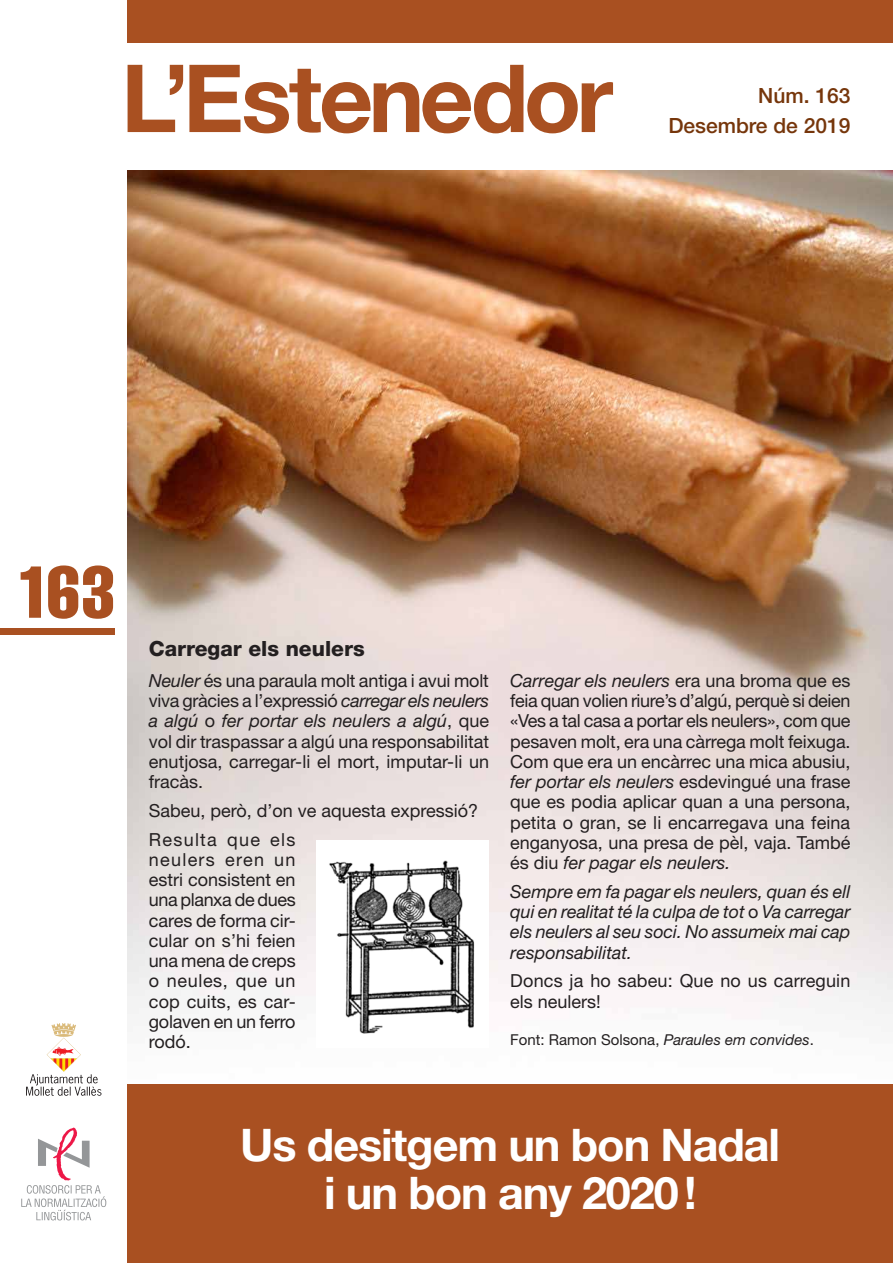
<style>
.page{position:relative;width:893px;height:1263px;background:#fff}
.page>*{position:absolute;margin:0;border:0;box-sizing:border-box;transform-origin:0 0}
.t1{font:extra-condensed 72px "Helvetica";color:#a95021}
.t2{font:700 45px/48px "Helvetica Neue LT Std";letter-spacing:-.025em;color:#fff;text-align:center}
.t3{font:500 21px/30px "Helvetica Neue LT Std";color:#76360b;text-align:right}
.t4{font:800 21px "Helvetica Neue LT Std";color:#231f20}
.t5{font:18px/20.2px "Helvetica Neue LT Std";color:#231f20;text-align:justify}
.t6{font:italic 18px/20.2px "Helvetica Neue LT Std";letter-spacing:-.005em;color:#231f20;text-align:justify}
.t7{font:15px "Helvetica Neue LT Std";color:#231f20}
.s1{font-style:italic}
.s2{font-style:normal}
</style>
<div class="page">
<div style="left:128px;top:0;width:765px;height:43px;background:#a95021"></div>
<svg style="left:21px;top:1127px;width:85px;height:93px"></svg>
<svg style="left:26px;top:1023px;width:75px;height:73px"></svg>
<svg style="left:128px;top:65px;width:485px;height:68px"></svg>
<div style="left:0;top:628px;width:115px;height:7px;background:#a95021"></div>
<img style="left:128px;top:170px;width:765px;height:844px">
<div style="left:128px;top:1084px;width:765px;height:179px;background:#a95021"></div>
<div style="left:317px;top:840px;width:172px;height:207px;background:#fff"></div>
<img style="left:329px;top:860px;width:146px;height:174px">
<p class="t3" style="left:668px;top:80px;width:184px">Núm. 163<br>Desembre de 2019</p>
<h1 class="t1" style="left:17px;top:546px;width:99px">163</h1>
<p class="t4" style="left:149px;top:636px;width:217px">Carregar els neulers</p>
<p class="t5" style="left:149px;top:670px;width:342px"><span class="s1">Neuler</span> és una paraula molt antiga i avui molt viva gràcies a l’expressió <span class="s1">carregar els neulers a algú</span> o <span class="s1">fer portar els neulers a algú</span>, que vol dir traspassar a algú una responsabilitat enutjosa, carregar-li el mort, imputar-li un fracàs.</p>
<p class="t5" style="left:149px;top:796px;width:331px;line-height:28.8px">Sabeu, però, d’on ve aquesta expressió?<br>Resulta que els</p>
<p class="t5" style="left:149px;top:849px;width:148px">neulers eren un estri consistent en una planxa de dues cares de forma cir&shy;cular on s’hi feien una mena de creps o neules, que un cop cuits, es car&shy;golaven en un ferro rodó.</p>
<p class="t5" style="left:510px;top:670px;width:342px"><span class="s1">Carregar els neulers</span> era una broma que es feia quan volien riure’s d’algú, perquè si deien «Ves a tal casa a portar els neulers», com que pesaven molt, era una càrrega molt feixuga.<br>Com que era un encàrrec una mica abusiu, <span class="s1">fer portar els neulers</span> esdevingué una frase que es podia aplicar quan a una persona, petita o gran, se li encarregava una feina enganyosa, una presa de pèl, vaja. També és diu <span class="s1">fer pagar els neulers.</span></p>
<p class="t6" style="left:510px;top:881px;width:342px">Sempre em fa pagar els neulers, quan és ell qui en realitat té la culpa de tot <span class="s2">o</span> Va carregar els neulers al seu soci. No assumeix mai cap responsabilitat.</p>
<p class="t5" style="left:510px;top:971px;width:342px">Doncs ja ho sabeu: Que no us carreguin els neulers!</p>
<p class="t7" style="left:510px;top:1030px;width:305px">Font: Ramon Solsona, <span class="s1">Paraules em convides</span>.</p>
<h2 class="t2" style="left:240px;top:1120px;width:541px">Us desitgem un bon Nadal i un bon any 2020!</h2>
</div>
